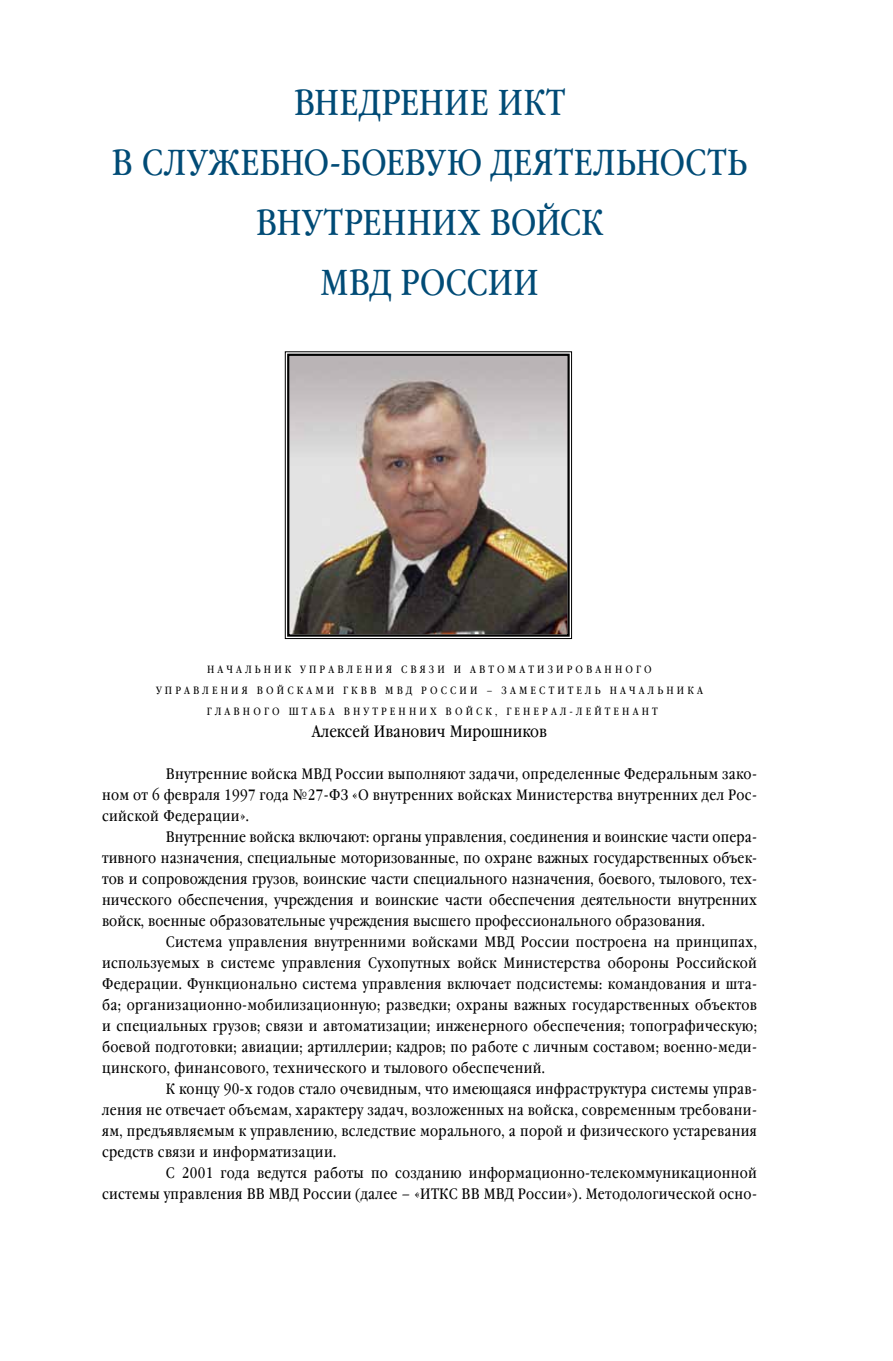
<style>
.page{position:relative;width:893px;height:1361px;background:#fff}
.page>*{position:absolute;margin:0;border:0;box-sizing:border-box;transform-origin:0 0}
.t1{font:36px/60px "Garamond Book Narrow C";letter-spacing:.005em;color:#004b76;text-align:center}
.t2{font:16.5px "Garamond Book Narrow C";color:#000}
.t3{font:15px "Garamond Book Narrow C";letter-spacing:.02em;color:#000}
.t4{font:10.5px "Garamond Book Narrow C";letter-spacing:.3em;color:#000}
</style>
<div class="page">
<img style="left:285px;top:351px;width:287px;height:288px">
<div style="left:287px;top:354px;width:283px;height:283px;border:2px solid #000"></div>
<h1 class="t1" style="left:111px;top:74px;width:638px">ВНЕДРЕНИЕ ИКТ<br>В СЛУЖЕБНО-БОЕВУЮ ДЕЯТЕЛЬНОСТЬ<br>ВНУТРЕННИХ ВОЙСК<br>МВД РОССИИ</h1>
<p class="t4" style="left:207px;top:663px;width:11px">начальник</p>
<p class="t4" style="left:300px;top:663px;width:19px">У правления</p>
<p class="t4" style="left:401px;top:663px;width:10px">связи</p>
<p class="t4" style="left:454px;top:663px;width:11px">иавтоматизированного</p>
<p class="t4" style="left:156px;top:684px;width:11px">управления</p>
<p class="t4" style="left:257px;top:684px;width:11px">войсками</p>
<p class="t4" style="left:343px;top:684px;width:97px">ГКВВ МВД России</p>
<p class="t4" style="left:486px;top:684px;width:26px">– заместитель</p>
<p class="t4" style="left:610px;top:684px;width:11px">начальника</p>
<p class="t4" style="left:207px;top:705px;width:19px">Г лавного</p>
<p class="t4" style="left:289px;top:705px;width:23px">ш таба</p>
<p class="t4" style="left:344px;top:705px;width:11px">внутренних</p>
<p class="t4" style="left:446px;top:705px;width:11px">войск</p>
<p class="t4" style="left:495px;top:705px;width:22px">, генерал-лейтенант</p>
<p class="t2" style="left:312px;top:722px;width:237px">Алексей Иванович Мирошников</p>
<p class="t3" style="left:166px;top:765px;width:593px">Внутренние войска МВД России выполняют задачи, определенные Федеральным зако-</p>
<p class="t3" style="left:102px;top:786px;width:656px">ном от 6 февраля 1997 года №27‑ФЗ «О внутренних войсках Министерства внутренних дел Рос-</p>
<p class="t3" style="left:102px;top:807px;width:148px">сийской Федерации».</p>
<p class="t3" style="left:166px;top:828px;width:593px">Внутренние войска включают: органы управления, соединения и воинские части опера-</p>
<p class="t3" style="left:102px;top:849px;width:656px">тивного назначения, специальные моторизованные, по охране важных государственных объек-</p>
<p class="t3" style="left:102px;top:870px;width:656px">тов и сопровождения грузов, воинские части специального назначения, боевого, тылового, тех-</p>
<p class="t3" style="left:102px;top:891px;width:656px">нического обеспечения, учреждения и воинские части обеспечения деятельности внутренних</p>
<p class="t3" style="left:102px;top:912px;width:604px">войск, военные образовательные учреждения высшего профессионального образования.</p>
<p class="t3" style="left:166px;top:933px;width:593px">Система управления внутренними войсками МВД России построена на принципах,</p>
<p class="t3" style="left:102px;top:954px;width:656px">используемых в системе управления Сухопутных войск Министерства обороны Российской</p>
<p class="t3" style="left:102px;top:975px;width:656px">Федерации. Функционально система управления включает подсистемы: командования и шта-</p>
<p class="t3" style="left:102px;top:996px;width:656px">ба; организационно-мобилизационную; разведки; охраны важных государственных объектов</p>
<p class="t3" style="left:102px;top:1017px;width:656px">и специальных грузов; связи и автоматизации; инженерного обеспечения; топографическую;</p>
<p class="t3" style="left:102px;top:1038px;width:656px">боевой подготовки; авиации; артиллерии; кадров; по работе с личным составом; военно-меди-</p>
<p class="t3" style="left:102px;top:1059px;width:444px">цинского, финансового, технического и тылового обеспечений.</p>
<p class="t3" style="left:166px;top:1080px;width:593px">К концу 90‑х годов стало очевидным, что имеющаяся инфраструктура системы управ-</p>
<p class="t3" style="left:102px;top:1101px;width:656px">ления не отвечает объемам, характеру задач, возложенных на войска, современным требовани-</p>
<p class="t3" style="left:102px;top:1122px;width:656px">ям, предъявляемым к управлению, вследствие морального, а порой и физического устаревания</p>
<p class="t3" style="left:102px;top:1143px;width:236px">средств связи и информатизации.</p>
<p class="t3" style="left:166px;top:1164px;width:593px">С 2001 года ведутся работы по созданию информационно-телекоммуникационной</p>
<p class="t3" style="left:102px;top:1185px;width:656px">системы управления ВВ МВД России (далее – «ИТКС ВВ МВД России»). Методологической осно-</p>
</div>
